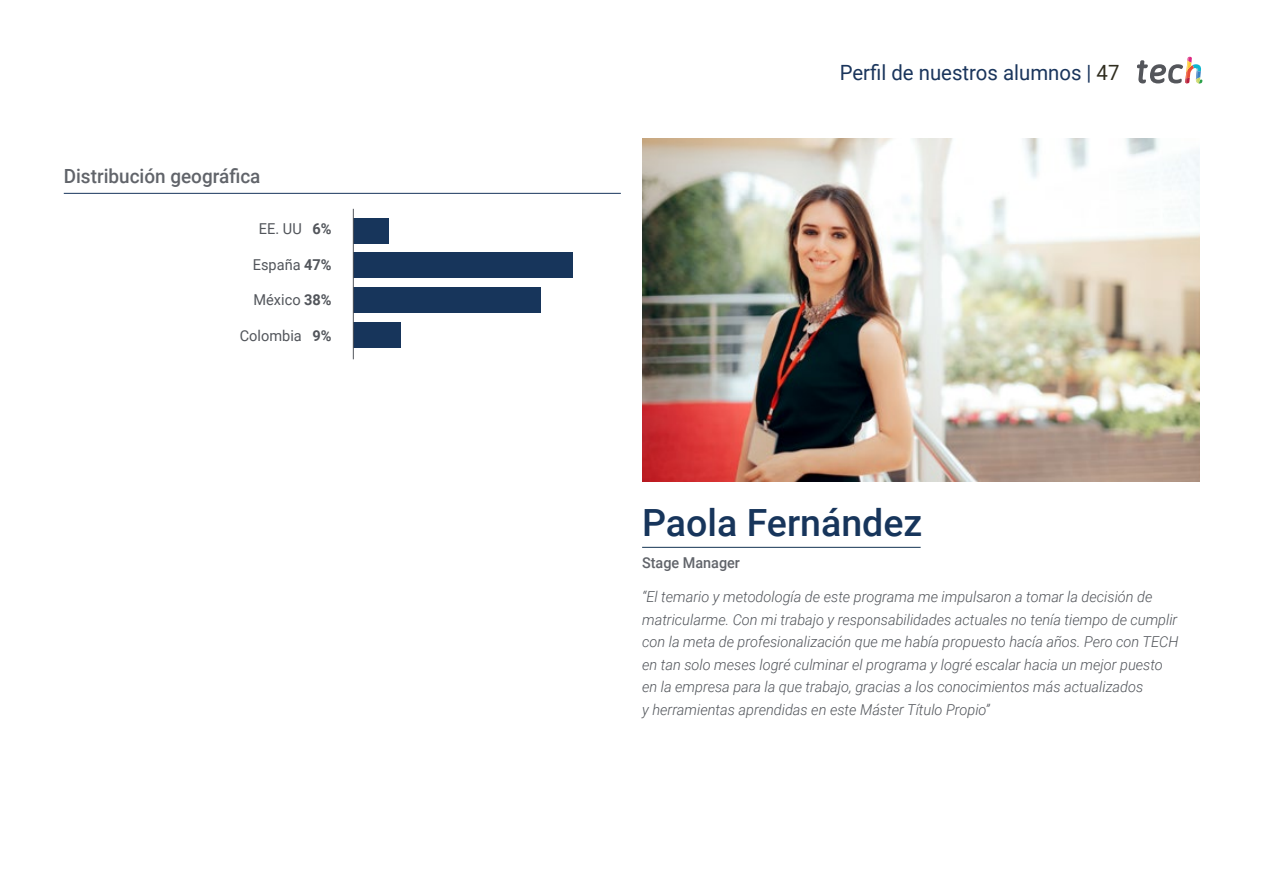
<style>
.page{position:relative;width:1263px;height:893px;background:#fff}
.page>*{position:absolute;margin:0;border:0;box-sizing:border-box;transform-origin:0 0}
.t1{font:500 37.5px "Roboto";color:#17355b}
.t2{font:21px "Roboto";color:#1a355c}
.t3{font:500 19.5px "Roboto";color:#61646a}
.t4{font:italic 300 15px/22.5px "Roboto";color:#52555b}
.t5{font:15px "Roboto";color:#52555b}
.t6{font:500 15px "Roboto";color:#61646a;scale:.96 1}
.s1{font-weight:700}
.s2{color:#312e20}
</style>
<div class="page">
<img style="left:642px;top:138px;width:557px;height:343px">
<svg style="left:1137px;top:57px;width:65px;height:27px"></svg>
<hr style="left:642px;top:547px;width:279px;height:1px;background:#123352">
<hr style="left:64px;top:193px;width:557px;height:1px;background:#17355b">
<div style="left:353px;top:218px;width:35px;height:25px;background:#17355b"></div>
<div style="left:353px;top:253px;width:220px;height:25px;background:#17355b"></div>
<div style="left:353px;top:287px;width:188px;height:26px;background:#17355b"></div>
<div style="left:353px;top:322px;width:48px;height:26px;background:#17355b"></div>
<hr style="left:353px;top:209px;width:1px;height:150px;background:#52555b">
<h3 class="t3" style="left:64px;top:162px;width:198px">Distribución geográfica</h3>
<p class="t5" style="left:259px;top:218px;width:74px">EE. UU <span class="s1">6%</span></p>
<p class="t5" style="left:253px;top:254px;width:80px">España <span class="s1">47%</span></p>
<p class="t5" style="left:254px;top:289px;width:80px">México <span class="s1">38%</span></p>
<p class="t5" style="left:240px;top:325px;width:93px">Colombia <span class="s1">9%</span></p>
<h2 class="t2" style="left:840px;top:57px;width:281px">Perfil de nuestros alumnos | <span class="s2">47</span></h2>
<h1 class="t1" style="left:642px;top:496px;width:282px">Paola Fernández</h1>
<p class="t6" style="left:642px;top:552px;width:103px">Stage Manager</p>
<p class="t4" style="left:642px;top:585px;width:538px">“El temario y metodología de este programa me impulsaron a tomar la decisión de matricularme. Con mi trabajo y responsabilidades actuales no tenía tiempo de cumplir con la meta de profesionalización que me había propuesto hacía años. Pero con TECH en tan solo meses logré culminar el programa y logré escalar hacia un mejor puesto en la empresa para la que trabajo, gracias a los conocimientos más actualizados<br>y herramientas aprendidas en este Máster Título Propio”</p>
</div>
